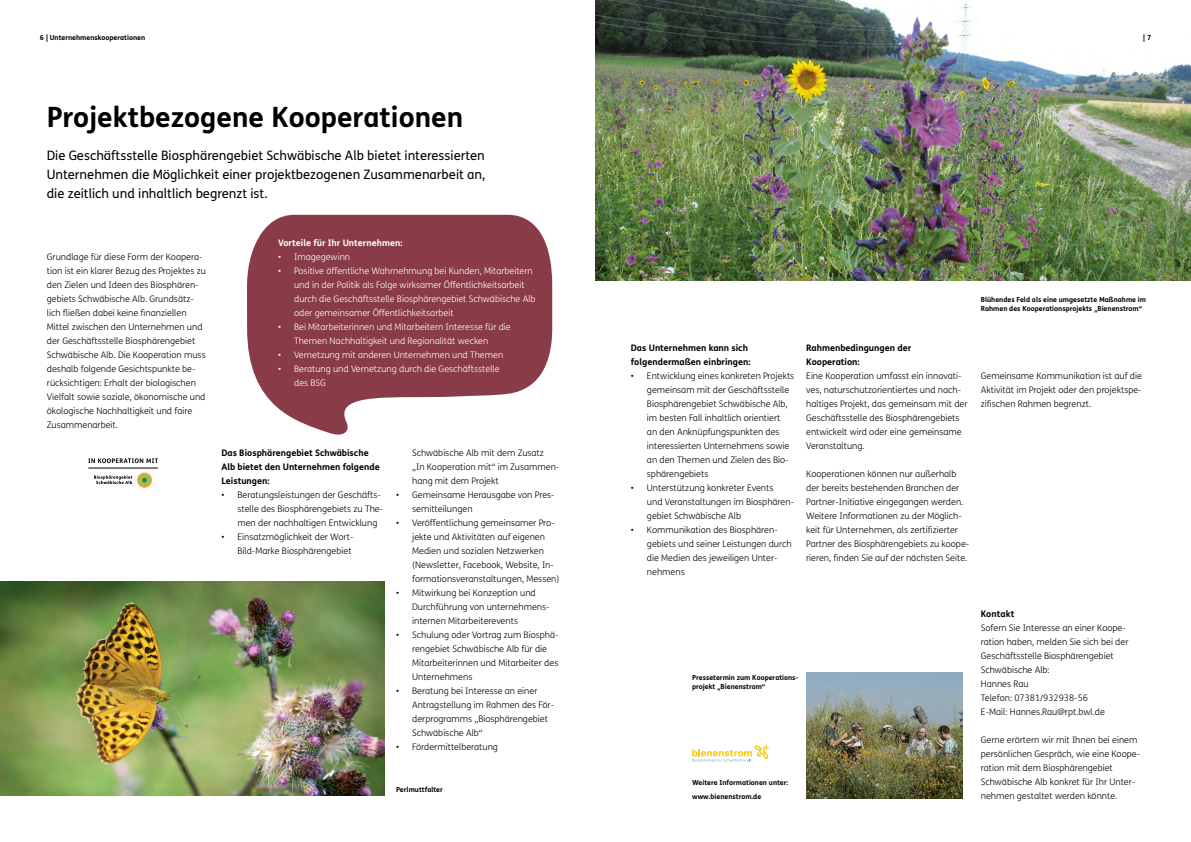
<style>
.page{position:relative;width:1191px;height:842px;background:#fff}
.page>*{position:absolute;margin:0;border:0;box-sizing:border-box;transform-origin:0 0}
.NNL_Headline{font:700 28px "FS Me";color:#000}
.NNL_Subline{font:13px/19px "FS Me";color:#000;text-align:justify}
.NNL_Fliesstext{font:300 9px/14px "FS Me";color:#000}
.t1{font:300 9px/14px "FS Me";color:#fff}
.NNL_Fliesstext-2{font:700 9px/14px "FS Me";color:#000}
.NNL_Fliesstext-3{font:700 9px "FS Me";color:#fff}
.NNL_Bildunterschrift{font:700 7px/9px "FS Me";color:#000}
</style>
<div class="page">
<img style="left:595px;top:0;width:596px;height:281px">
<img style="left:0;top:582px;width:385px;height:213px">
<svg style="left:247px;top:215px;width:305px;height:220px;fill:#893b47"></svg>
<svg style="left:88px;top:458px;width:70px;height:5px"></svg>
<hr style="left:88px;top:468px;width:70px;height:1px;background:#000">
<svg style="left:137px;top:472px;width:15px;height:16px"></svg>
<div style="left:139px;top:474px;width:11px;height:12px;background:#96c058;border-radius:50%"></div>
<svg style="left:142px;top:478px;width:5px;height:4px"></svg>
<svg style="left:94px;top:475px;width:38px;height:9px"></svg>
<img style="left:806px;top:673px;width:156px;height:126px">
<svg style="left:692px;top:744px;width:77px;height:18px"></svg>
<p class="NNL_Bildunterschrift" style="left:40px;top:32px;width:107px">6 | Unternehmenskooperationen</p>
<p class="NNL_Bildunterschrift" style="left:1143px;top:32px;width:10px">| 7</p>
<p class="NNL_Headline" style="left:47px;top:95px;width:418px">Projektbezogene Kooperationen</p>
<p class="NNL_Subline" style="left:47px;top:146px;width:440px">Die Geschäftsstelle Biosphärengebiet Schwäbische Alb bietet interessierten Unternehmen die Möglichkeit einer projektbezogenen Zusammenarbeit an, die zeitlich und inhaltlich begrenzt ist.</p>
<p class="NNL_Fliesstext" style="left:47px;top:249px;width:161px">Grundlage für diese Form der Koopera&shy;tion ist ein klarer Bezug des Projektes zu den Zielen und Ideen des Biosphären&shy;gebiets Schwäbische Alb. Grundsätz&shy;lich fließen dabei keine finanziellen Mittel zwischen den Unternehmen und der Geschäftsstelle Biosphärengebiet Schwäbische Alb. Die Kooperation muss deshalb folgende Gesichtspunkte be&shy;rücksichtigen: Erhalt der biologischen Vielfalt sowie soziale, ökonomische und ökologische Nachhaltigkeit und faire Zusammenarbeit.</p>
<p class="NNL_Fliesstext-3" style="left:278px;top:236px;width:126px">Vorteile für Ihr Unternehmen:</p>
<p class="t1" style="left:278px;top:249px;width:74px">• Imagegewinn</p>
<p class="t1" style="left:294px;top:263px;width:243px;text-indent:-16px">• Positive öffentliche Wahrnehmung bei Kunden, Mitarbeitern und in der Politik als Folge wirksamer Öffentlichkeitsarbeit durch die Geschäftsstelle Biosphärengebiet Schwäbische Alb oder gemeinsamer Öffentlichkeitsarbeit</p>
<p class="t1" style="left:294px;top:319px;width:218px;text-indent:-16px">• Bei Mitarbeiterinnen und Mitarbeitern Interesse für die<br>Themen Nachhaltigkeit und Regionalität wecken</p>
<p class="t1" style="left:278px;top:347px;width:227px">• Vernetzung mit anderen Unternehmen und Themen</p>
<p class="t1" style="left:294px;top:361px;width:207px;text-indent:-16px">• Beratung und Vernetzung durch die Geschäftsstelle des BSG</p>
<p class="NNL_Fliesstext-2" style="left:221px;top:445px;width:160px">Das Biosphärengebiet Schwäbische<br>Alb bietet den Unternehmen folgende<br>Leistungen:</p>
<p class="NNL_Fliesstext" style="left:237px;top:487px;width:147px;text-indent:-16px">• Beratungsleistungen der Geschäfts&shy;stelle des Biosphärengebiets zu The&shy;men der nachhaltigen Entwicklung</p>
<p class="NNL_Fliesstext" style="left:221px;top:529px;width:133px;text-align:right">• Einsatzmöglichkeit der Wort-<br>Bild-Marke Biosphärengebiet</p>
<p class="NNL_Fliesstext" style="left:412px;top:445px;width:149px">Schwäbische Alb mit dem Zusatz<br>„In Kooperation mit“ im Zusammen&shy;hang mit dem Projekt</p>
<p class="NNL_Fliesstext" style="left:412px;top:487px;width:144px;text-indent:-16px">• Gemeinsame Herausgabe von Pres&shy;semitteilungen</p>
<p class="NNL_Fliesstext" style="left:412px;top:515px;width:149px;text-indent:-16px">• Veröffentlichung gemeinsamer Pro&shy;jekte und Aktivitäten auf eigenen Medien und sozialen Netzwerken (Newsletter, Facebook, Website, In&shy;formationsveranstaltungen, Messen)</p>
<p class="NNL_Fliesstext" style="left:412px;top:585px;width:139px;text-indent:-16px">• Mitwirkung bei Konzeption und<br>Durchführung von unternehmens&shy;internen Mitarbeiterevents</p>
<p class="NNL_Fliesstext" style="left:412px;top:627px;width:148px;text-indent:-16px">• Schulung oder Vortrag zum Biosphä&shy;rengebiet Schwäbische Alb für die<br>Mitarbeiterinnen und Mitarbeiter des<br>Unternehmens</p>
<p class="NNL_Fliesstext" style="left:412px;top:683px;width:143px;text-indent:-16px">• Beratung bei Interesse an einer<br>Antragstellung im Rahmen des För&shy;derprogramms „Biosphärengebiet<br>Schwäbische Alb“</p>
<p class="NNL_Fliesstext" style="left:396px;top:739px;width:103px">• Fördermittelberatung</p>
<p class="NNL_Bildunterschrift" style="left:396px;top:785px;width:48px">Perlmuttfalter</p>
<p class="NNL_Bildunterschrift" style="left:981px;top:295px;width:167px">Blühendes Feld als eine umgesetzte Maßnahme im<br>Rahmen des Kooperationsprojekts „Bienenstrom“</p>
<p class="NNL_Fliesstext-2" style="left:631px;top:340px;width:119px">Das Unternehmen kann sich</p>
<p class="NNL_Fliesstext-2" style="left:631px;top:354px;width:121px">folgendermaßen einbringen:</p>
<p class="NNL_Fliesstext" style="left:647px;top:368px;width:149px;text-indent:-16px">• Entwicklung eines konkreten Projekts gemeinsam mit der Geschäftsstelle Biosphärengebiet Schwäbische Alb, im besten Fall inhaltlich orientiert<br>an den Anknüpfungspunkten des interessierten Unternehmens sowie an den Themen und Zielen des Bio&shy;sphärengebiets</p>
<p class="NNL_Fliesstext" style="left:647px;top:480px;width:149px;text-indent:-16px">• Unterstützung konkreter Events<br>und Veranstaltungen im Biosphären&shy;gebiet Schwäbische Alb</p>
<p class="NNL_Fliesstext" style="left:647px;top:522px;width:146px;text-indent:-16px">• Kommunikation des Biosphären&shy;gebiets und seiner Leistungen durch die Medien des jeweiligen Unter&shy;nehmens</p>
<p class="NNL_Fliesstext-2" style="left:806px;top:340px;width:107px">Rahmenbedingungen der</p>
<p class="NNL_Fliesstext-2" style="left:806px;top:354px;width:55px">Kooperation:</p>
<p class="NNL_Fliesstext" style="left:806px;top:368px;width:163px">Eine Kooperation umfasst ein innovati&shy;ves, naturschutzorientiertes und nach&shy;haltiges Projekt, das gemeinsam mit der Geschäftsstelle des Biosphärengebiets entwickelt wird oder eine gemeinsame Veranstaltung.</p>
<p class="NNL_Fliesstext" style="left:806px;top:466px;width:165px">Kooperationen können nur außerhalb der bereits bestehenden Branchen der Partner-Initiative eingegangen werden.<br>Weitere Informationen zu der Möglich&shy;keit für Unternehmen, als zertifizierter Partner des Biosphärengebiets zu koope&shy;rieren, finden Sie auf der nächsten Seite.</p>
<p class="NNL_Fliesstext" style="left:981px;top:368px;width:163px;text-align:justify">Gemeinsame Kommunikation ist auf die Aktivität im Projekt oder den projektspe&shy;zifischen Rahmen begrenzt.</p>
<p class="NNL_Bildunterschrift" style="left:692px;top:673px;width:108px">Pressetermin zum Kooperations&shy;projekt „Bienenstrom“</p>
<p class="NNL_Bildunterschrift" style="left:692px;top:778px;width:98px">Weitere Informationen unter:</p>
<p class="NNL_Bildunterschrift" style="left:692px;top:792px;width:71px">www.bienenstrom.de</p>
<p class="NNL_Fliesstext-2" style="left:981px;top:606px;width:35px">Kontakt</p>
<p class="NNL_Fliesstext" style="left:981px;top:620px;width:149px">Sofern Sie Interesse an einer Koope&shy;ration haben, melden Sie sich bei der<br>Geschäftsstelle Biosphärengebiet<br>Schwäbische Alb:</p>
<p class="NNL_Fliesstext" style="left:981px;top:676px;width:49px">Hannes Rau</p>
<p class="NNL_Fliesstext" style="left:981px;top:690px;width:109px">Telefon: 07381/932938-56</p>
<p class="NNL_Fliesstext" style="left:981px;top:704px;width:126px">E-Mail: Hannes.Rau@rpt.bwl.de</p>
<p class="NNL_Fliesstext" style="left:981px;top:732px;width:161px">Gerne erörtern wir mit Ihnen bei einem persönlichen Gespräch, wie eine Koope&shy;ration mit dem Biosphärengebiet Schwäbische Alb konkret für Ihr Unter&shy;nehmen gestaltet werden könnte.</p>
</div>
